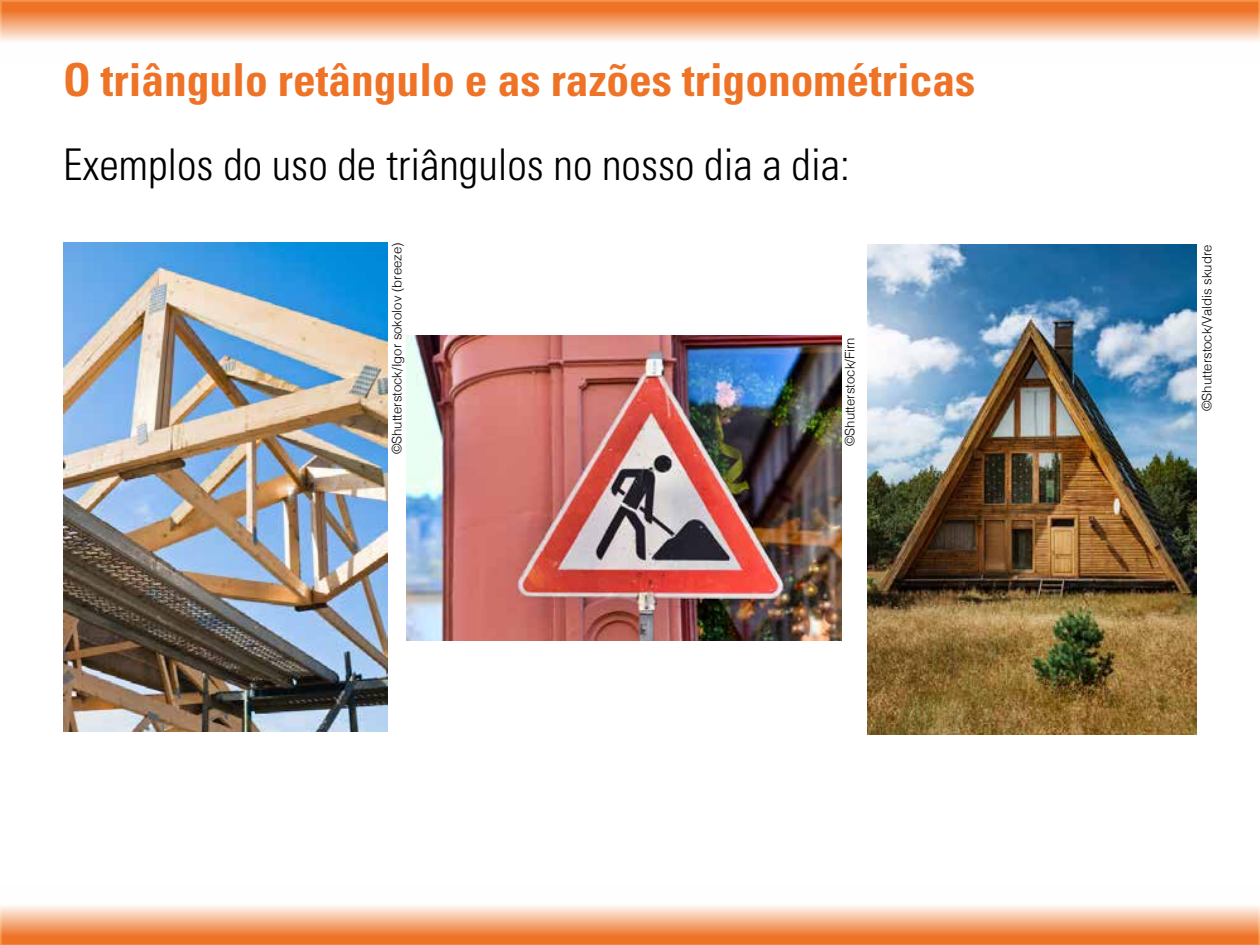
<style>
.page{position:relative;width:1260px;height:945px;background:#fff}
.page>*{position:absolute;margin:0;border:0;box-sizing:border-box;transform-origin:0 0}
.t1{font:700 condensed 45.5px "Univers LT Std";color:#ee7326}
.t2{font:300 condensed 43.75px "Univers LT Std";color:#000}
.t3{font:300 13.12px "Helvetica";color:#000}
</style>
<div class="page">
<svg style="left:0;top:0;width:1260px;height:42px;background:#f4a675"></svg>
<svg style="left:0;top:906px;width:1260px;height:39px;background:#f4a676"></svg>
<img style="left:63px;top:242px;width:324px;height:489px">
<img style="left:407px;top:335px;width:435px;height:305px">
<img style="left:868px;top:245px;width:329px;height:490px">
<h1 class="t1" style="left:63px;top:52px;width:914px">O triângulo retângulo e as razões trigonométricas</h1>
<h2 class="t2" style="left:63px;top:139px;width:788px">Exemplos do uso de triângulos no nosso dia a dia:</h2>
<p class="t3" style="left:386px;top:454px;width:213px;rotate:-90deg">©Shutterstock/Igor sokolov (breeze)</p>
<p class="t3" style="left:1196px;top:411px;width:168px;rotate:-90deg">©Shutterstock/Valdis skudre</p>
<p class="t3" style="left:839px;top:446px;width:110px;rotate:-90deg">©Shutterstock/Firn</p>
</div>
